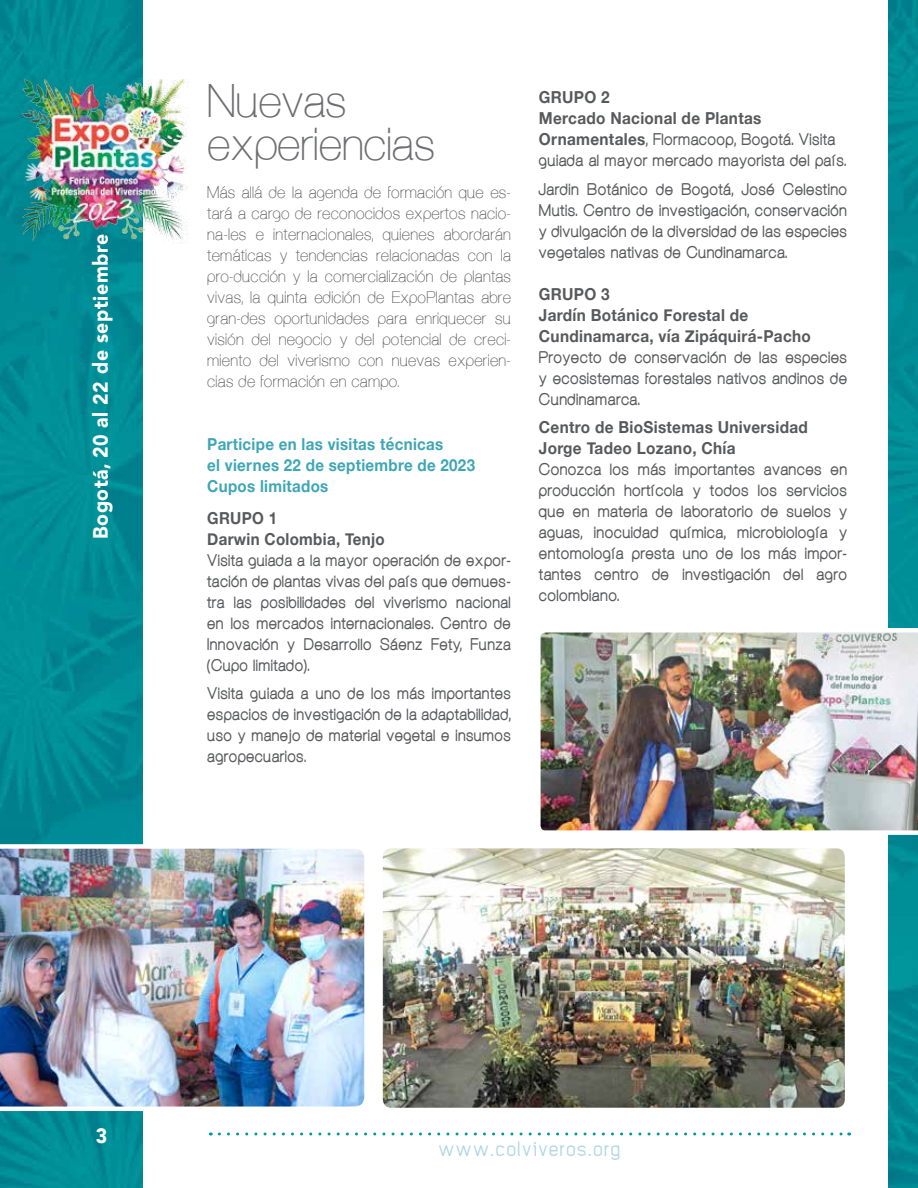
<style>
.page{position:relative;width:918px;height:1188px;background:#fff}
.page>*{position:absolute;margin:0;border:0;box-sizing:border-box;transform-origin:0 0}
.t1{font:45.9px/43.5px "Aovel Sans";color:#6d6e71}
.t2{font:900 20.7px "Avenir";letter-spacing:.03em;color:#fff;scale:.94 1}
.t3{font:900 16.5px/21px "Aovel Sans";letter-spacing:.02em;color:#58595b;text-align:justify}
.t4{font:16.5px/21px "Aovel Sans";letter-spacing:.02em;color:#58595b;text-align:justify}
.t5{font:700 16.5px/21px "Helvetica Neue";letter-spacing:.02em;color:#58595b;scale:.93 1}
.t6{font:700 16.5px/21px "Helvetica Neue";letter-spacing:.02em;color:#3ea6b5;scale:.92 1}
.t7{font:700 16.5px/21px "Helvetica Neue";letter-spacing:.02em;color:#58595b;scale:.92 1}
.t8{font:13.5px "Elegan Tech";letter-spacing:.11em;color:#aed7e4}
.s1{font-family:"Helvetica Neue";font-weight:700}
</style>
<div class="page">
<img style="left:0;top:0;width:142px;height:1188px">
<img style="left:889px;top:0;width:29px;height:1188px">
<img style="left:0;top:64px;width:189px;height:205px">
<svg style="left:219px;top:1132px;width:631px;height:4px"></svg>
<img style="left:383px;top:849px;width:461px;height:258px">
<div style="left:378px;top:844px;width:471px;height:268px;border:4px solid #fff;border-radius:11px"></div>
<img style="left:540px;top:628px;width:378px;height:207px">
<img style="left:0;top:842px;width:365px;height:271px">
<p class="t2" style="left:83px;top:539px;width:326px;rotate:-90deg">Bogotá, 20 al 22 de septiembre</p>
<h1 class="t1" style="left:207px;top:79px;width:229px">Nuevas experiencias</h1>
<p class="t4" style="left:207px;top:182px;width:305px">Más allá de la agenda de formación que es&shy;tará a cargo de reconocidos expertos nacio&shy;na-les e internacionales, quienes abordarán temáticas y tendencias relacionadas con la pro-ducción y la comercialización de plantas vivas, la quinta edición de ExpoPlantas abre gran-des oportunidades para enriquecer su visión del negocio y del potencial de creci&shy;miento del viverismo con nuevas experien&shy;cias de formación en campo.</p>
<p class="t6" style="left:207px;top:434px;width:293px">Participe en las visitas técnicas<br>el viernes 22 de septiembre de 2023<br>Cupos limitados</p>
<p class="t7" style="left:207px;top:508px;width:195px">GRUPO 1<br>Darwin Colombia, Tenjo</p>
<p class="t3" style="left:207px;top:549px;width:305px">Visita guiada a la mayor operación de expor&shy;tación de plantas vivas del país que demues&shy;tra las posibilidades del viverismo nacional en los mercados internacionales. Centro de Innovación y Desarrollo Sáenz Fety, Funza (Cupo limitado).</p>
<p class="t3" style="left:207px;top:683px;width:305px">Visita guiada a uno de los más importantes espacios de investigación de la adaptabilidad, uso y manejo de material vegetal e insumos agropecuarios.</p>
<p class="t5" style="left:539px;top:87px;width:241px">GRUPO 2<br>Mercado Nacional de Plantas</p>
<p class="t3" style="left:539px;top:129px;width:309px"><span class="s1">Ornamentales</span>, Flormacoop, Bogotá. Visita guiada al mayor mercado mayorista del país.</p>
<p class="t3" style="left:539px;top:178px;width:310px">Jardin Botánico de Bogotá, José Celestino Mutis. Centro de investigación, conservación y divulgación de la diversidad de las especies vegetales nativas de Cundinamarca.</p>
<p class="t5" style="left:539px;top:284px;width:294px">GRUPO 3<br>Jardín Botánico Forestal de<br>Cundinamarca, vía Zipáquirá-Pacho</p>
<p class="t3" style="left:539px;top:346px;width:310px">Proyecto de conservación de las especies y ecosistemas forestales nativos andinos de Cundinamarca.</p>
<p class="t5" style="left:539px;top:417px;width:291px">Centro de BioSistemas Universidad<br>Jorge Tadeo Lozano, Chía</p>
<p class="t3" style="left:539px;top:459px;width:310px">Conozca los más importantes avances en producción hortícola y todos los servicios que en materia de laboratorio de suelos y aguas, inocuidad química, microbiología y entomología presta uno de los más impor&shy;tantes centro de investigación del agro colombiano.</p>
<p class="t2" style="left:96px;top:1119px;width:14px">3</p>
<p class="t8" style="left:439px;top:1143px;width:183px">www.colviveros.org</p>
</div>
